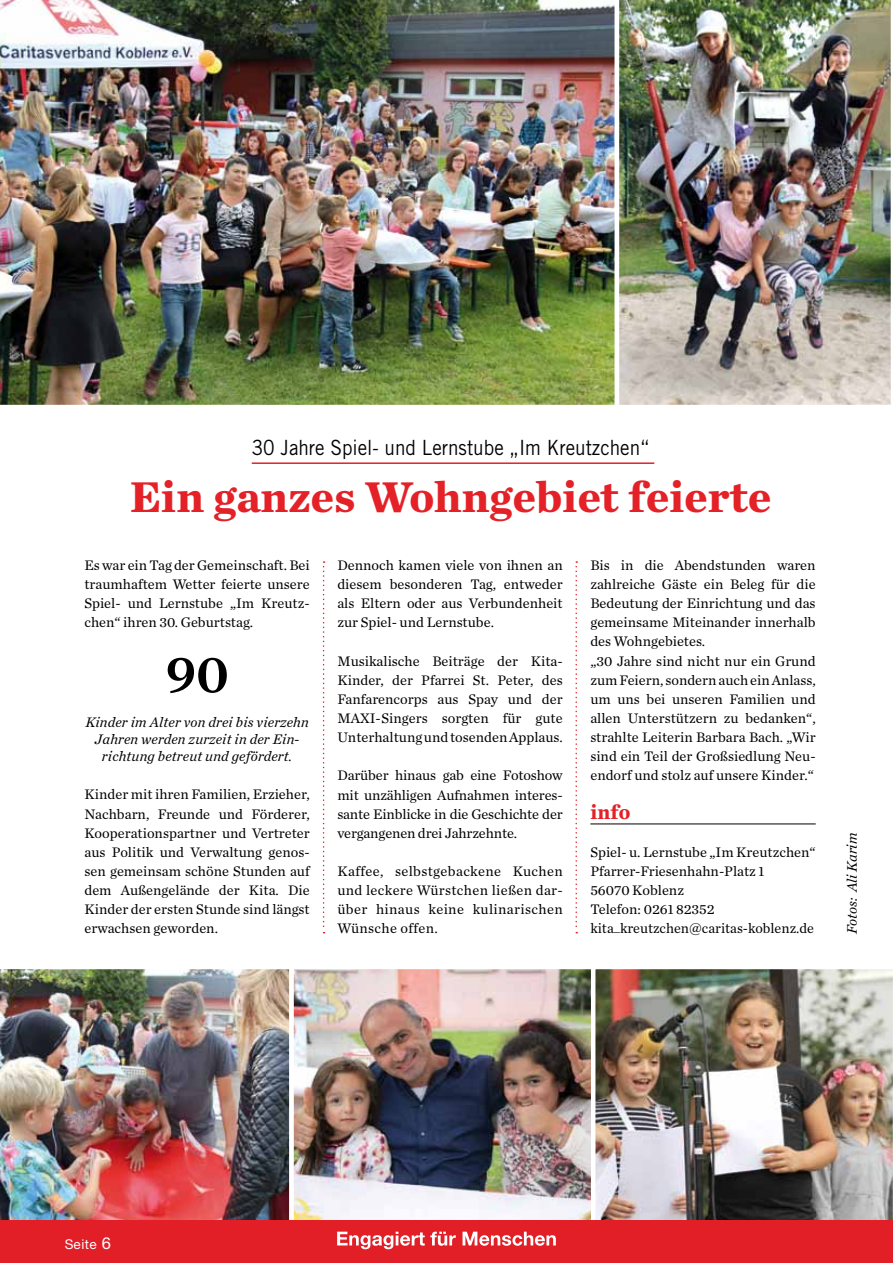
<style>
.page{position:relative;width:893px;height:1263px;background:#fff}
.page>*{position:absolute;margin:0;border:0;box-sizing:border-box;transform-origin:0 0}
.t1{font:54px "Chronicle Text G1 Semi";color:#000}
.t2{font:700 45px "Chronicle Text G1";color:#e32127}
.t3{font:21px "Trade Gothic";color:#000;scale:.9 1}
.t4{font:700 21px "Chronicle Text G1";color:#e32127}
.t5{font:14.4px/19.2px "Chronicle Text G1";color:#000;text-align:justify}
.t6{font:italic 14.4px/17.2px "Chronicle Text G1";letter-spacing:.01em;color:#000;text-align:center}
.t7{font:13.5px "Helvetica Neue";letter-spacing:.03em;color:#fff}
.s1{font-size:16.5px}
</style>
<div class="page">
<img style="left:294px;top:970px;width:296px;height:250px">
<div style="left:289px;top:965px;width:306px;height:260px;border:4px solid #fff"></div>
<img style="left:591px;top:965px;width:302px;height:256px">
<img style="left:0;top:965px;width:294px;height:256px">
<div style="left:0;top:1221px;width:893px;height:42px;background:#e21e26"></div>
<svg style="left:337px;top:1232px;width:119px;height:17px"></svg>
<svg style="left:463px;top:1232px;width:93px;height:14px"></svg>
<img style="left:0;top:0;width:615px;height:405px">
<img style="left:619px;top:0;width:272px;height:405px">
<hr style="left:252px;top:462px;width:402px;height:2px;background:#e32127">
<svg style="left:323px;top:561px;width:2px;height:372px"></svg>
<svg style="left:575px;top:561px;width:2px;height:372px"></svg>
<hr style="left:590px;top:823px;width:226px;height:1px;background:#000">
<h3 class="t3" style="left:252px;top:435px;width:444px">30 Jahre Spiel- und Lernstube „Im Kreutzchen“</h3>
<h2 class="t2" style="left:130px;top:461px;width:643px">Ein ganzes Wohngebiet feierte</h2>
<p class="t5" style="left:84px;top:555px;width:227px">Es war ein Tag der Gemeinschaft. Bei traumhaftem Wetter feierte unsere Spiel- und Lernstube „Im Kreutz&shy;chen“ ihren 30. Geburtstag.</p>
<h1 class="t1" style="left:165px;top:632px;width:65px">90</h1>
<p class="t6" style="left:85px;top:712px;width:225px">Kinder im Alter von drei bis vierzehn<br>Jahren werden zurzeit in der Ein&shy;richtung betreut und gefördert.</p>
<p class="t5" style="left:84px;top:784px;width:227px">Kinder mit ihren Familien, Erzieher, Nachbarn, Freunde und Förderer, Kooperationspartner und Vertreter aus Politik und Verwaltung genos&shy;sen gemeinsam schöne Stunden auf dem Außengelände der Kita. Die Kinder der ersten Stunde sind längst erwachsen geworden.</p>
<p class="t5" style="left:337px;top:555px;width:227px">Dennoch kamen viele von ihnen an diesem besonderen Tag, entweder als Eltern oder aus Verbundenheit zur Spiel- und Lernstube.</p>
<p class="t5" style="left:337px;top:650px;width:227px">Musikalische Beiträge der Kita-Kinder, der Pfarrei St. Peter, des Fanfarencorps aus Spay und der MAXI-Singers sorgten für gute Unterhaltung und tosenden Applaus.</p>
<p class="t5" style="left:337px;top:765px;width:227px">Darüber hinaus gab eine Fotoshow mit unzähligen Aufnahmen interes&shy;sante Einblicke in die Geschichte der vergangenen drei Jahrzehnte.</p>
<p class="t5" style="left:337px;top:861px;width:227px">Kaffee, selbstgebackene Kuchen und leckere Würstchen ließen dar&shy;über hinaus keine kulinarischen Wünsche offen.</p>
<p class="t5" style="left:590px;top:555px;width:227px;text-align:left">Bis in die Abendstunden waren zahlreiche Gäste ein Beleg für die Bedeutung der Einrichtung und das gemeinsame Miteinander innerhalb des Wohngebietes.<br>„30 Jahre sind nicht nur ein Grund zum Feiern, sondern auch ein Anlass, um uns bei unseren Familien und allen Unterstützern zu bedanken“, strahlte Leiterin Barbara Bach. „Wir sind ein Teil der Großsiedlung Neu&shy;endorf und stolz auf unsere Kinder.“</p>
<h3 class="t4" style="left:590px;top:795px;width:41px">info</h3>
<p class="t5" style="left:590px;top:842px;width:227px;text-align:left">Spiel- u. Lernstube „Im Kreutzchen“<br>Pfarrer-Friesenhahn-Platz 1<br>56070 Koblenz<br>Telefon: 0261 82352 kita_kreutzchen@caritas-koblenz.de</p>
<p class="t6" style="left:843px;top:934px;width:103px;rotate:-90deg">Fotos: Ali Karim</p>
<p class="t7" style="left:65px;top:1236px;width:48px">Seite <span class="s1">6</span></p>
</div>
